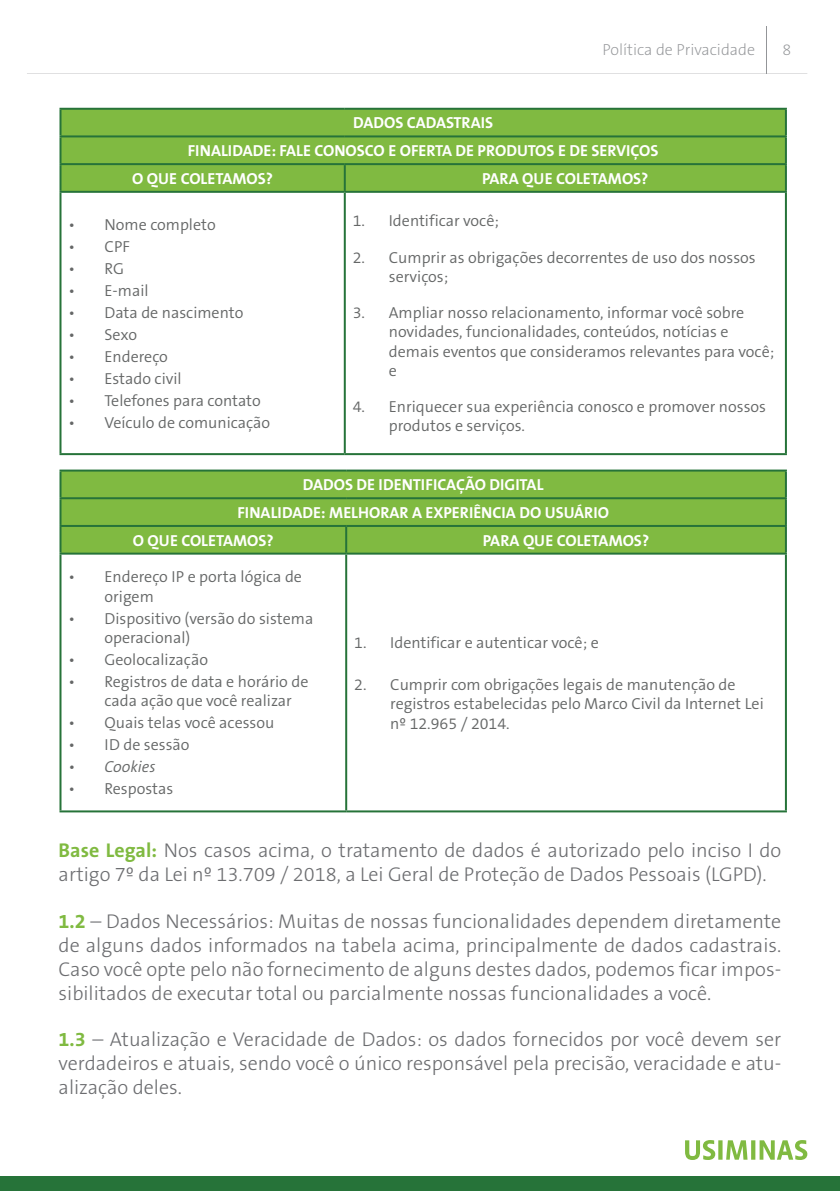
<style>
.page{position:relative;width:840px;height:1191px;background:#fff}
.page>*{position:absolute;margin:0;border:0;box-sizing:border-box;transform-origin:0 0}
.t1{font:300 20px/24px "The Sans B3";color:#6c6d70;text-align:justify}
.t2{font:300 16px/19.2px "The Sans B4";color:#656767}
.t3{font:700 16px "The Sans B7";color:#fff}
.t4{font:200 16px "The Sans B2";color:#939598}
.t5{font:italic 300 16px "The Sans B4";color:#656767}
.s1{font-family:"The Sans B7";font-weight:700;color:#80ba41}
</style>
<div class="page">
<hr style="left:766px;top:26px;width:1px;height:47px;background:#939598">
<svg style="left:27px;top:73px;width:779px;height:1px"></svg>
<div style="left:0;top:1175px;width:839px;height:16px;background:#267339"></div>
<svg style="left:685px;top:1140px;width:121px;height:20px"></svg>
<div style="left:61px;top:110px;width:723px;height:81px;background:#80ba41"></div>
<hr style="left:59px;top:108px;width:285px;height:2px;background:#267339">
<hr style="left:59px;top:110px;width:2px;height:25px;background:#267339">
<hr style="left:344px;top:108px;width:442px;height:2px;background:#267339">
<hr style="left:784px;top:110px;width:2px;height:25px;background:#267339">
<hr style="left:59px;top:135px;width:285px;height:2px;background:#267339">
<hr style="left:59px;top:137px;width:2px;height:26px;background:#267339">
<hr style="left:344px;top:135px;width:442px;height:2px;background:#267339">
<hr style="left:784px;top:137px;width:2px;height:26px;background:#267339">
<hr style="left:59px;top:163px;width:285px;height:2px;background:#267339">
<hr style="left:59px;top:165px;width:2px;height:26px;background:#267339">
<hr style="left:344px;top:163px;width:442px;height:2px;background:#267339">
<hr style="left:343px;top:165px;width:2px;height:26px;background:#267339">
<hr style="left:784px;top:165px;width:2px;height:26px;background:#267339">
<hr style="left:59px;top:191px;width:285px;height:2px;background:#267339">
<hr style="left:59px;top:193px;width:2px;height:260px;background:#267339">
<hr style="left:344px;top:191px;width:442px;height:2px;background:#267339">
<hr style="left:343px;top:193px;width:2px;height:260px;background:#267339">
<hr style="left:784px;top:193px;width:2px;height:260px;background:#267339">
<hr style="left:59px;top:453px;width:285px;height:2px;background:#267339">
<hr style="left:344px;top:453px;width:442px;height:2px;background:#267339">
<div style="left:61px;top:471px;width:723px;height:81px;background:#80ba41"></div>
<hr style="left:59px;top:469px;width:287px;height:2px;background:#267339">
<hr style="left:59px;top:471px;width:2px;height:26px;background:#267339">
<hr style="left:346px;top:469px;width:440px;height:2px;background:#267339">
<hr style="left:784px;top:471px;width:2px;height:26px;background:#267339">
<hr style="left:59px;top:497px;width:287px;height:2px;background:#267339">
<hr style="left:59px;top:499px;width:2px;height:26px;background:#267339">
<hr style="left:346px;top:497px;width:440px;height:2px;background:#267339">
<hr style="left:784px;top:499px;width:2px;height:26px;background:#267339">
<hr style="left:59px;top:525px;width:287px;height:2px;background:#267339">
<hr style="left:59px;top:527px;width:2px;height:25px;background:#267339">
<hr style="left:346px;top:525px;width:440px;height:2px;background:#267339">
<hr style="left:345px;top:527px;width:2px;height:25px;background:#267339">
<hr style="left:784px;top:527px;width:2px;height:25px;background:#267339">
<hr style="left:59px;top:552px;width:287px;height:2px;background:#267339">
<hr style="left:59px;top:554px;width:2px;height:256px;background:#267339">
<hr style="left:346px;top:552px;width:440px;height:2px;background:#267339">
<hr style="left:345px;top:554px;width:2px;height:256px;background:#267339">
<hr style="left:784px;top:554px;width:2px;height:256px;background:#267339">
<hr style="left:59px;top:810px;width:287px;height:2px;background:#267339">
<hr style="left:346px;top:810px;width:440px;height:2px;background:#267339">
<p class="t4" style="left:602px;top:41px;width:154px">Política de Privacidade</p>
<p class="t4" style="left:782px;top:41px;width:10px">8</p>
<p class="t3" style="left:353px;top:115px;width:141px">DADOS CADASTRAIS</p>
<p class="t3" style="left:188px;top:142px;width:472px">FINALIDADE: FALE CONOSCO E OFERTA DE PRODUTOS E DE SERVIÇOS</p>
<p class="t3" style="left:132px;top:170px;width:142px">O QUE COLETAMOS?</p>
<p class="t3" style="left:482px;top:170px;width:168px">PARA QUE COLETAMOS?</p>
<p class="t2" style="left:68px;top:215px;width:149px">• Nome completo</p>
<p class="t2" style="left:68px;top:237px;width:63px">• CPF</p>
<p class="t2" style="left:68px;top:259px;width:57px">• RG</p>
<p class="t2" style="left:68px;top:281px;width:82px">• E-mail</p>
<p class="t2" style="left:68px;top:303px;width:176px">• Data de nascimento</p>
<p class="t2" style="left:68px;top:325px;width:70px">• Sexo</p>
<p class="t2" style="left:68px;top:347px;width:101px">• Endereço</p>
<p class="t2" style="left:68px;top:369px;width:115px">• Estado civil</p>
<p class="t2" style="left:68px;top:391px;width:194px">• Telefones para contato</p>
<p class="t2" style="left:68px;top:413px;width:203px">• Veículo de comunicação</p>
<p class="t2" style="left:352px;top:212px;width:148px">1. Identificar você;</p>
<p class="t2" style="left:388px;top:248px;width:368px;text-indent:-36px">2. Cumprir as obrigações decorrentes de uso dos nossos serviços;</p>
<p class="t2" style="left:388px;top:304px;width:387px;text-indent:-36px">3. Ampliar nosso relacionamento, informar você sobre novidades, funcionalidades, conteúdos, notícias e demais eventos que consideramos relevantes para você; e</p>
<p class="t2" style="left:388px;top:397px;width:378px;text-indent:-36px">4. Enriquecer sua experiência conosco e promover nossos produtos e serviços.</p>
<p class="t3" style="left:303px;top:476px;width:242px">DADOS DE IDENTIFICAÇÃO DIGITAL</p>
<p class="t3" style="left:237px;top:504px;width:373px">FINALIDADE: MELHORAR A EXPERIÊNCIA DO USUÁRIO</p>
<p class="t3" style="left:133px;top:532px;width:142px">O QUE COLETAMOS?</p>
<p class="t3" style="left:482px;top:532px;width:168px">PARA QUE COLETAMOS?</p>
<p class="t2" style="left:104px;top:568px;width:199px;text-indent:-36px">• Endereço IP e porta lógica de origem</p>
<p class="t2" style="left:104px;top:609px;width:210px;text-indent:-36px">• Dispositivo (versão do sistema operacional)</p>
<p class="t2" style="left:68px;top:650px;width:141px">• Geolocalização</p>
<p class="t2" style="left:104px;top:672px;width:205px;text-indent:-36px">• Registros de data e horário de cada ação que você realizar</p>
<p class="t2" style="left:68px;top:714px;width:207px">• Quais telas você acessou</p>
<p class="t2" style="left:68px;top:736px;width:122px">• ID de sessão</p>
<p class="t5" style="left:68px;top:758px;width:89px">• Cookies</p>
<p class="t2" style="left:68px;top:780px;width:106px">• Respostas</p>
<p class="t2" style="left:354px;top:634px;width:246px">1. Identificar e autenticar você; e</p>
<p class="t2" style="left:390px;top:675px;width:375px;text-indent:-36px">2. Cumprir com obrigações legais de manutenção de registros estabelecidas pelo Marco Civil da Internet Lei nº 12.965 / 2014.</p>
<p class="t1" style="left:59px;top:839px;width:723px"><span class="s1">Base Legal:</span> Nos casos acima, o tratamento de dados é autorizado pelo inciso I do artigo 7º da Lei nº 13.709 / 2018, a Lei Geral de Proteção de Dados Pessoais (LGPD).</p>
<p class="t1" style="left:59px;top:909px;width:723px"><span class="s1">1.2</span> – Dados Necessários: Muitas de nossas funcionalidades dependem diretamente de alguns dados informados na tabela acima, principalmente de dados cadastrais.<br>Caso você opte pelo não fornecimento de alguns destes dados, podemos ficar impos&shy;sibilitados de executar total ou parcialmente nossas funcionalidades a você.</p>
<p class="t1" style="left:59px;top:1028px;width:723px"><span class="s1">1.3</span> – Atualização e Veracidade de Dados: os dados fornecidos por você devem ser verdadeiros e atuais, sendo você o único responsável pela precisão, veracidade e atu&shy;alização deles.</p>
</div>
